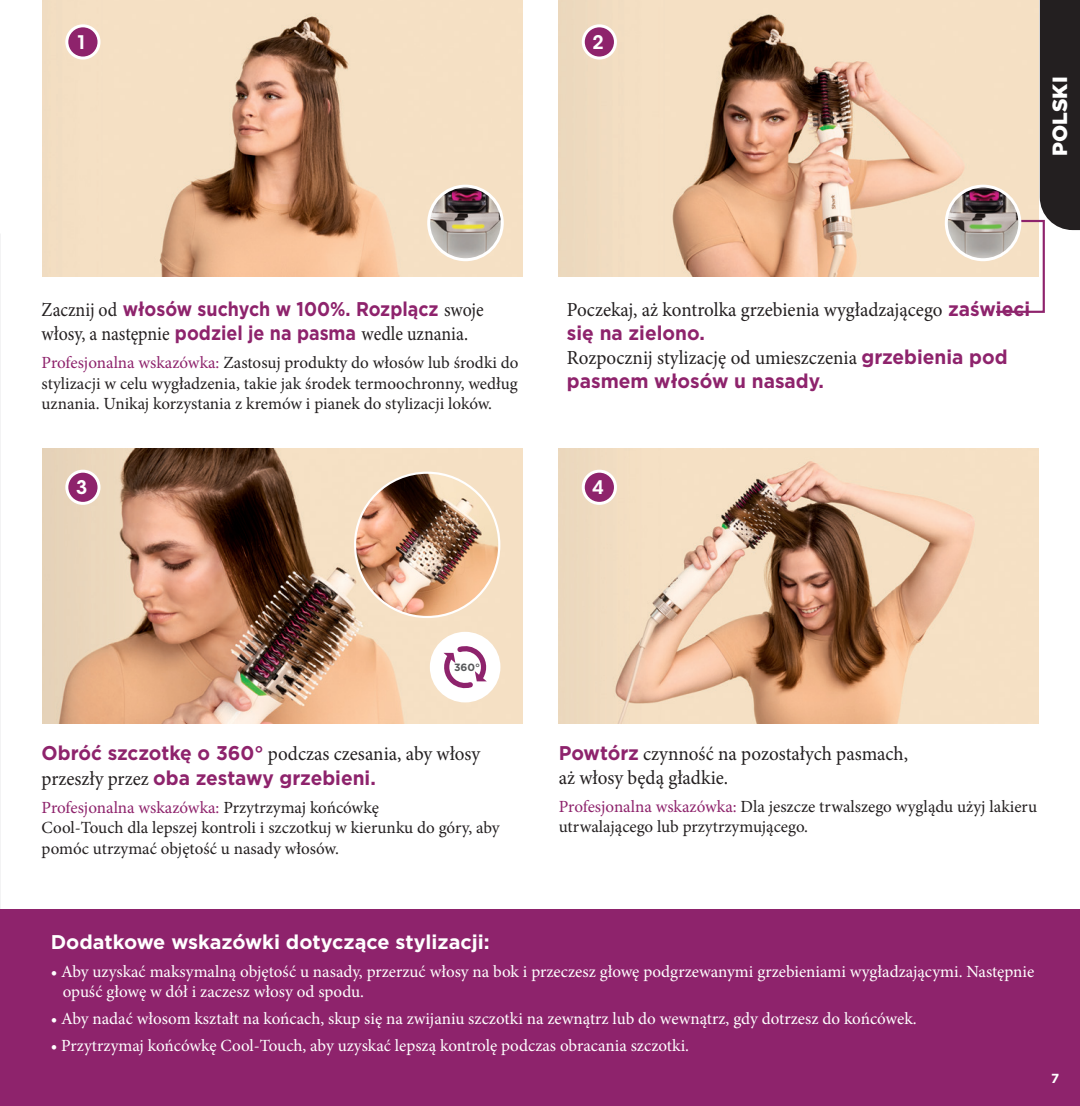
<style>
.page{position:relative;width:1080px;height:1106px;background:#fff}
.page>*{position:absolute;margin:0;border:0;box-sizing:border-box;transform-origin:0 0}
.t1{font:900 20.7px "Gotham";color:#fff}
.t2{font:19.8px/23.7px "Minion Pro";color:#231f20;scale:.96 1}
.t3{font:19.8px/23.7px "Minion Pro";color:#231f20;scale:.9 1}
.t4{font:700 19.8px/24.9px "Gotham";color:#8e236c;scale:.96 1}
.t5{font:700 19.8px "Gotham";color:#fff}
.Ingredients_-_list{font:600 18.6px "ITC Avant Garde Std";color:#fff}
.t6{font:17.1px/20.4px "Minion Pro";color:#231f20}
.t7{font:17.1px/19.8px "Minion Pro";color:#fff}
.page_number_-_right{font:700 13.2px "Gotham";color:#fff}
.t8{font:700 10.5px "Gotham";color:#57585a}
.s1{font-family:"Gotham";font-weight:700;color:#8e236c}
.s2{color:#8e236c}
.s3{font-family:"Minion Pro";font-weight:400;color:#231f20}
</style>
<div class="page">
<img style="left:42px;top:0;width:480px;height:277px">
<img style="left:42px;top:448px;width:480px;height:276px">
<img style="left:559px;top:448px;width:480px;height:276px">
<img style="left:559px;top:0;width:436px;height:276px">
<img style="left:0;top:233px;width:1px;height:873px">
<img style="left:355px;top:473px;width:144px;height:144px;border-radius:72px">
<div style="left:0;top:909px;width:1080px;height:197px;background:#8e236c"></div>
<div style="left:430px;top:632px;width:70px;height:70px;background:#fff;border-radius:50%"></div>
<svg style="left:995px;top:0;width:85px;height:313px"></svg>
<div style="left:67px;top:26px;width:32px;height:32px;background:#8e236c;border-radius:50%"></div>
<div style="left:65px;top:24px;width:36px;height:36px;border:3px solid #fff;border-radius:50%"></div>
<div style="left:67px;top:471px;width:32px;height:32px;background:#8e236c;border-radius:50%"></div>
<div style="left:65px;top:469px;width:36px;height:36px;border:3px solid #fff;border-radius:50%"></div>
<div style="left:583px;top:26px;width:32px;height:32px;background:#8e236c;border-radius:50%"></div>
<div style="left:582px;top:24px;width:35px;height:36px;border:3px solid #fff;border-radius:50%"></div>
<div style="left:583px;top:471px;width:32px;height:32px;background:#8e236c;border-radius:50%"></div>
<div style="left:582px;top:469px;width:35px;height:36px;border:3px solid #fff;border-radius:50%"></div>
<img style="left:946px;top:186px;width:74px;height:74px;border-radius:37px">
<div style="left:945px;top:185px;width:76px;height:76px;border:3px solid #fff;border-radius:50%"></div>
<img style="left:429px;top:186px;width:73px;height:74px;border-radius:37px">
<div style="left:427px;top:185px;width:77px;height:76px;border:3px solid #fff;border-radius:50%"></div>
<svg style="left:443px;top:646px;width:44px;height:43px"></svg>
<p class="Ingredients_-_list" style="left:76px;top:30px;width:13px">1</p>
<p class="Ingredients_-_list" style="left:593px;top:30px;width:13px">2</p>
<p class="t1" style="left:1045px;top:156px;width:80px;rotate:-90deg">POLSKI</p>
<p class="t3" style="left:42px;top:298px;width:493px">Zacznij od <span class="s1">włosów suchych w 100%. Rozplącz</span> swoje włosy, a następnie <span class="s1">podziel je na pasma</span> wedle uznania.</p>
<p class="t6" style="left:42px;top:352px;width:479px;text-align:justify"><span class="s2">Profesjonalna wskazówka:</span> Zastosuj produkty do włosów lub środki do stylizacji w celu wygładzenia, takie jak środek termoochronny, według uznania. Unikaj korzystania z kremów i pianek do stylizacji loków.</p>
<p class="Ingredients_-_list" style="left:76px;top:475px;width:13px">3</p>
<p class="t2" style="left:567px;top:298px;width:484px">Poczekaj, aż kontrolka grzebienia wygładzającego <span class="s1">zaświeci się na zielono.<br></span>Rozpocznij stylizację od umieszczenia <span class="s1">grzebienia pod pasmem włosów u nasady.</span></p>
<p class="Ingredients_-_list" style="left:593px;top:475px;width:13px">4</p>
<p class="t8" style="left:454px;top:660px;width:28px">360°</p>
<p class="t4" style="left:42px;top:740px;width:459px">Obróć szczotkę o 360° <span class="s3">podczas czesania, aby włosy przeszły przez</span> oba zestawy grzebieni.</p>
<p class="t6" style="left:42px;top:797px;width:460px"><span class="s2">Profesjonalna wskazówka:</span> Przytrzymaj końcówkę<br>Cool-Touch dla lepszej kontroli i szczotkuj w kierunku do góry, aby pomóc utrzymać objętość u nasady włosów.</p>
<p class="t2" style="left:559px;top:742px;width:365px"><span class="s1">Powtórz</span> czynność na pozostałych pasmach, aż włosy będą gładkie.</p>
<p class="t6" style="left:559px;top:796px;width:480px"><span class="s2">Profesjonalna wskazówka:</span> Dla jeszcze trwalszego wyglądu użyj lakieru utrwalającego lub przytrzymującego.</p>
<p class="t5" style="left:51px;top:929px;width:441px">Dodatkowe wskazówki dotyczące stylizacji:</p>
<p class="t7" style="left:63px;top:961px;width:973px;text-indent:-12px">• Aby uzyskać maksymalną objętość u nasady, przerzuć włosy na bok i przeczesz głowę podgrzewanymi grzebieniami wygładzającymi. Następnie opuść głowę w dół i zaczesz włosy od spodu.</p>
<p class="t7" style="left:51px;top:1008px;width:867px">• Aby nadać włosom kształt na końcach, skup się na zwijaniu szczotki na zewnątrz lub do wewnątrz, gdy dotrzesz do końcówek.</p>
<p class="t7" style="left:51px;top:1036px;width:640px">• Przytrzymaj końcówkę Cool-Touch, aby uzyskać lepszą kontrolę podczas obracania szczotki.</p>
<p class="page_number_-_right" style="left:1051px;top:1069px;width:10px">7</p>
</div>
